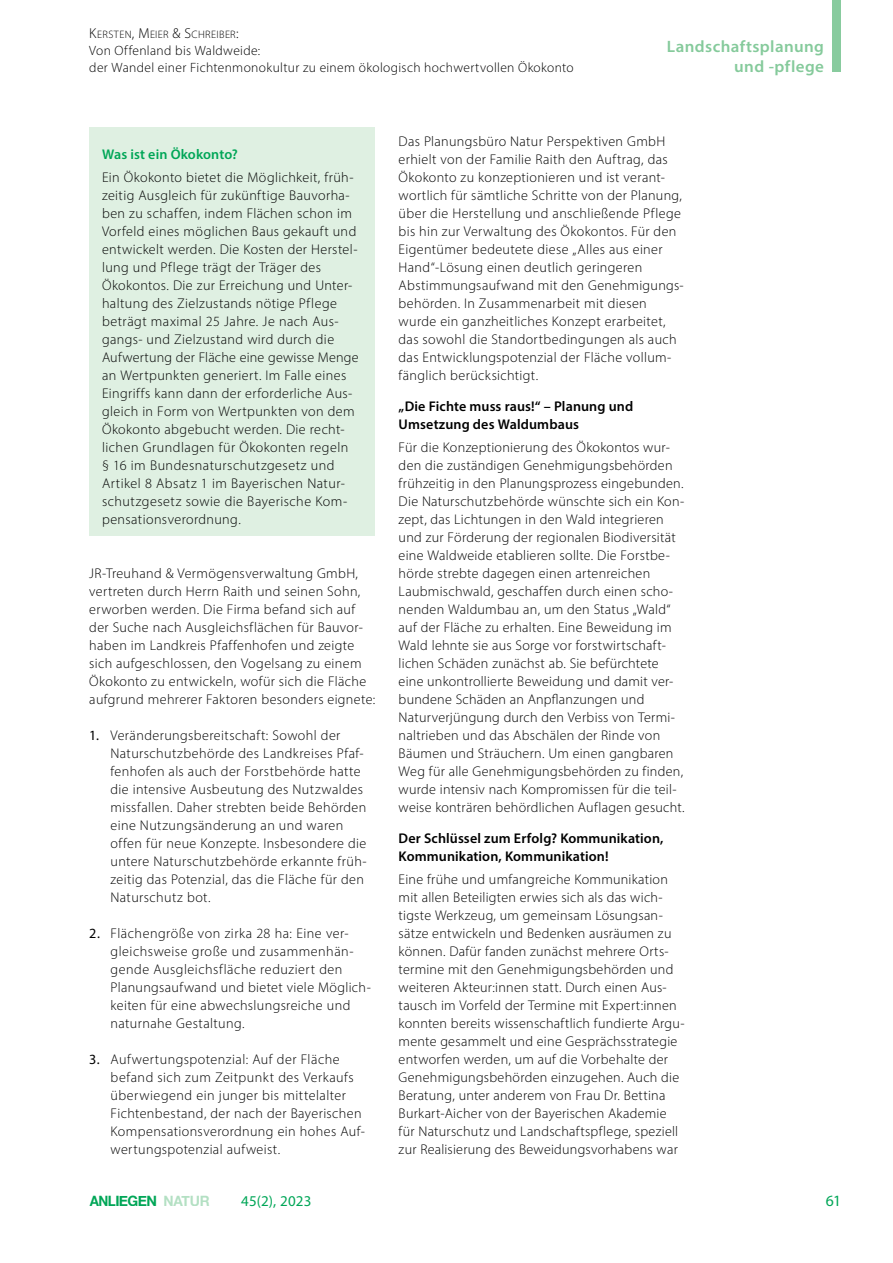
<style>
.page{position:relative;width:893px;height:1263px;background:#fff}
.page>*{position:absolute;margin:0;border:0;box-sizing:border-box;transform-origin:0 0}
.t1{font:600 16.5px/19.5px "Myriad Pro";letter-spacing:.025em;color:#85ca9b;text-align:right}
.t2{font:15.75px "Myriad Pro";color:#00a657}
.t3{font:15px "Myriad Pro";letter-spacing:.01em;color:#00a657}
.t4{font:700 14.25px "Helvetica Neue";letter-spacing:-.035em;color:#00a657;scale:.94 1}
.P__Fließtext_2Sp{font:300 14.1px/18px "Myriad Pro";letter-spacing:.025em;color:#000}
.H1__Headline_Fliess{font:600 14.1px/18px "Myriad Pro";letter-spacing:.01em;color:#000}
.Infobox_Headline{font:600 14.1px "Myriad Pro";letter-spacing:.005em;color:#00a657}
.t5{font:300 13.5px/16.8px "Myriad Pro";letter-spacing:.025em;color:#000}
.t6{font:300 10.8px "Myriad Pro";letter-spacing:.035em;color:#000}
.s1{font-size:14.4px}
.s2{font-weight:400}
.s3{color:rgb(104 193 135/.5)}
</style>
<div class="page">
<div style="left:833px;top:0;width:8px;height:71px;background:#85ca9b"></div>
<div style="left:89px;top:128px;width:286px;height:408px;background:#dff0e2"></div>
<p class="t6" style="left:89px;top:28px;width:151px"><span class="s1">K</span>ERSTEN<span class="s1">, M</span>EIER <span class="s1">&amp; S</span>CHREIBER<span class="s1">:</span></p>
<p class="t5" style="left:89px;top:42px;width:486px">Von Offenland bis Waldweide:<br>der Wandel einer Fichtenmonokultur zu einem ökologisch hochwertvollen Ökokonto</p>
<p class="t1" style="left:667px;top:36px;width:159px">Landschaftsplanung und -pflege</p>
<p class="Infobox_Headline" style="left:102px;top:145px;width:137px">Was ist ein Ökokonto?</p>
<p class="P__Fließtext_2Sp" style="left:102px;top:168px;width:258px">Ein Ökokonto bietet die Möglichkeit, früh&shy;zeitig Ausgleich für zukünftige Bauvorha&shy;ben zu schaffen, indem Flächen schon im Vorfeld eines möglichen Baus gekauft und entwickelt werden. Die Kosten der Herstel&shy;lung und Pflege trägt der Träger des Ökokontos. Die zur Erreichung und Unter&shy;haltung des Zielzustands nötige Pflege beträgt maximal 25 Jahre. Je nach Aus&shy;gangs- und Zielzustand wird durch die Aufwertung der Fläche eine gewisse Menge an Wertpunkten generiert. Im Falle eines Eingriffs kann dann der erforderliche Aus&shy;gleich in Form von Wertpunkten von dem Ökokonto abgebucht werden. Die recht&shy;lichen Grundlagen für Ökokonten regeln § 16 im Bundesnaturschutzgesetz und Artikel 8 Absatz 1 im Bayerischen Natur&shy;schutzgesetz sowie die Bayerische Kom&shy;pensationsverordnung.</p>
<p class="P__Fließtext_2Sp" style="left:89px;top:564px;width:287px">JR-Treuhand &amp; Vermögensverwaltung GmbH, vertreten durch Herrn Raith und seinen Sohn, erworben werden. Die Firma befand sich auf der Suche nach Ausgleichsflächen für Bauvor&shy;haben im Landkreis Pfaffenhofen und zeigte sich aufgeschlossen, den Vogelsang zu einem Ökokonto zu entwickeln, wofür sich die Fläche aufgrund mehrerer Faktoren besonders eignete:</p>
<p class="P__Fließtext_2Sp" style="left:111px;top:726px;width:258px;text-indent:-21px"><span class="s2">1.</span> Veränderungsbereitschaft: Sowohl der Naturschutzbehörde des Landkreises Pfaf&shy;fenhofen als auch der Forstbehörde hatte die intensive Ausbeutung des Nutzwaldes missfallen. Daher strebten beide Behörden eine Nutzungsänderung an und waren offen für neue Konzepte. Insbesondere die untere Naturschutzbehörde erkannte früh&shy;zeitig das Potenzial, das die Fläche für den Naturschutz bot.</p>
<p class="P__Fließtext_2Sp" style="left:111px;top:924px;width:262px;text-indent:-21px"><span class="s2">2.</span> Flächengröße von zirka 28 ha: Eine ver&shy;gleichsweise große und zusammenhän&shy;gende Ausgleichsfläche reduziert den Planungsaufwand und bietet viele Möglich&shy;keiten für eine abwechslungsreiche und naturnahe Gestaltung.</p>
<p class="P__Fließtext_2Sp" style="left:111px;top:1050px;width:256px;text-indent:-21px"><span class="s2">3.</span> Aufwertungspotenzial: Auf der Fläche befand sich zum Zeitpunkt des Verkaufs überwiegend ein junger bis mittelalter Fichtenbestand, der nach der Bayerischen Kompensationsverordnung ein hohes Auf&shy;wertungspotenzial aufweist.</p>
<p class="P__Fließtext_2Sp" style="left:399px;top:132px;width:287px">Das Planungsbüro Natur Perspektiven GmbH erhielt von der Familie Raith den Auftrag, das Ökokonto zu konzeptionieren und ist verant&shy;wortlich für sämtliche Schritte von der Planung, über die Herstellung und anschließende Pflege bis hin zur Verwaltung des Ökokontos. Für den Eigentümer bedeutete diese „Alles aus einer Hand“-Lösung einen deutlich geringeren Abstimmungsaufwand mit den Genehmigungs&shy;behörden. In Zusammenarbeit mit diesen wurde ein ganzheitliches Konzept erarbeitet, das sowohl die Standortbedingungen als auch das Entwicklungspotenzial der Fläche vollum&shy;fänglich berücksichtigt.</p>
<h1 class="H1__Headline_Fliess" style="left:399px;top:397px;width:236px">„Die Fichte muss raus!“ – Planung und<br>Umsetzung des Waldumbaus</h1>
<p class="P__Fließtext_2Sp" style="left:399px;top:438px;width:287px">Für die Konzeptionierung des Ökokontos wur&shy;den die zuständigen Genehmigungsbehörden frühzeitig in den Planungsprozess eingebunden.<br>Die Naturschutzbehörde wünschte sich ein Kon&shy;zept, das Lichtungen in den Wald integrieren und zur Förderung der regionalen Biodiversität eine Waldweide etablieren sollte. Die Forstbe&shy;hörde strebte dagegen einen artenreichen Laubmischwald, geschaffen durch einen scho&shy;nenden Waldumbau an, um den Status „Wald“ auf der Fläche zu erhalten. Eine Beweidung im Wald lehnte sie aus Sorge vor forstwirtschaft&shy;lichen Schäden zunächst ab. Sie befürchtete eine unkontrollierte Beweidung und damit ver&shy;bundene Schäden an Anpflanzungen und Naturverjüngung durch den Verbiss von Termi&shy;naltrieben und das Abschälen der Rinde von Bäumen und Sträuchern. Um einen gangbaren Weg für alle Genehmigungsbehörden zu finden, wurde intensiv nach Kompromissen für die teil&shy;weise konträren behördlichen Auflagen gesucht.</p>
<h1 class="H1__Headline_Fliess" style="left:399px;top:829px;width:266px">Der Schlüssel zum Erfolg? Kommunikation,<br>Kommunikation, Kommunikation!</h1>
<p class="P__Fließtext_2Sp" style="left:399px;top:870px;width:287px">Eine frühe und umfangreiche Kommunikation mit allen Beteiligten erwies sich als das wich&shy;tigste Werkzeug, um gemeinsam Lösungsan&shy;sätze entwickeln und Bedenken ausräumen zu können. Dafür fanden zunächst mehrere Orts&shy;termine mit den Genehmigungsbehörden und weiteren Akteur:innen statt. Durch einen Aus&shy;tausch im Vorfeld der Termine mit Expert:innen konnten bereits wissenschaftlich fundierte Argu&shy;mente gesammelt und eine Gesprächsstrategie entworfen werden, um auf die Vorbehalte der Genehmigungsbehörden einzugehen. Auch die Beratung, unter anderem von Frau Dr. Bettina Burkart-Aicher von der Bayerischen Akademie für Naturschutz und Landschaftspflege, speziell zur Realisierung des Beweidungsvorhabens war</p>
<p class="t4" style="left:90px;top:1189px;width:129px">ANLIEGEN <span class="s3">NATUR</span></p>
<p class="t3" style="left:241px;top:1191px;width:72px">45(2), 2023</p>
<p class="t2" style="left:826px;top:1191px;width:17px">61</p>
</div>
